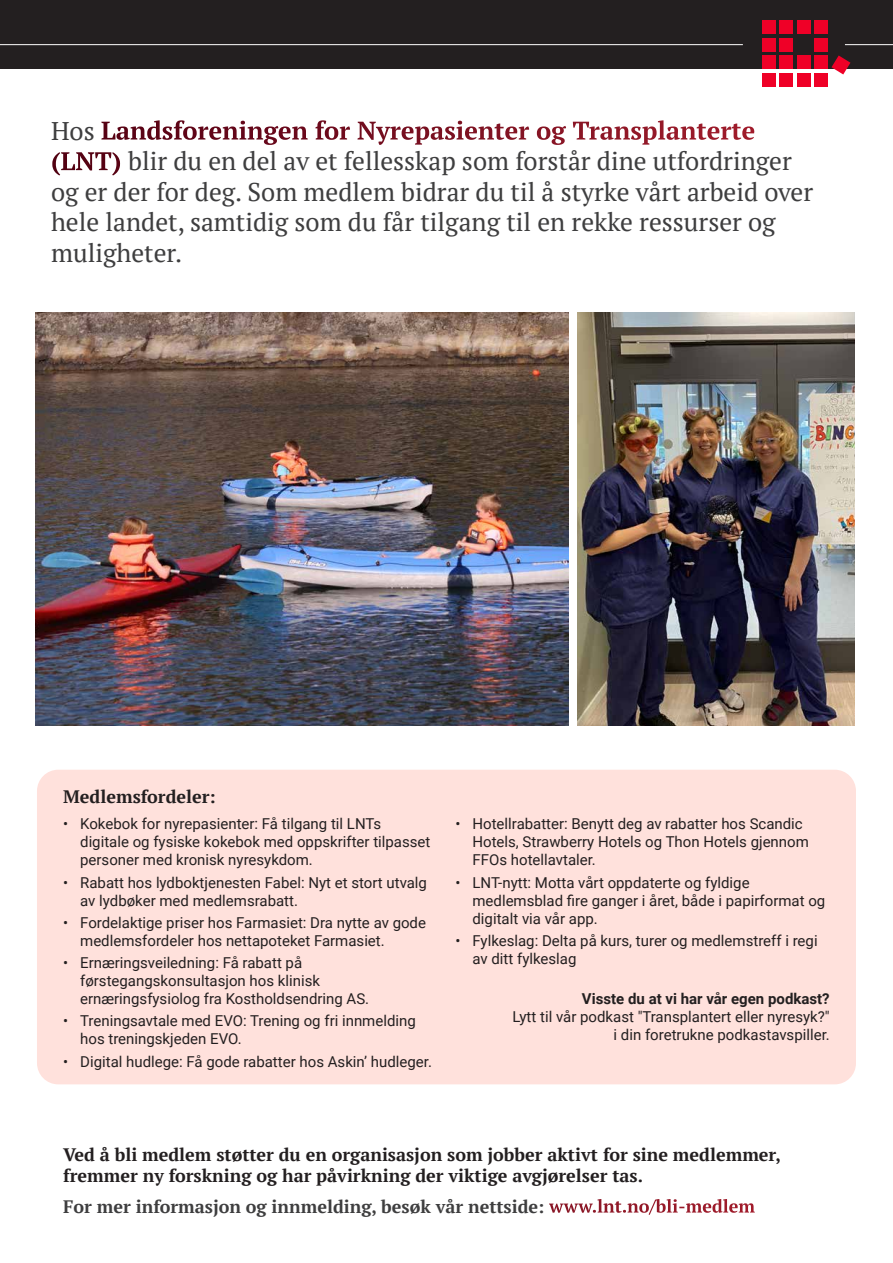
<style>
.page{position:relative;width:893px;height:1263px;background:#fff}
.page>*{position:absolute;margin:0;border:0;box-sizing:border-box;transform-origin:0 0}
.t1{font:25.5px/30.6px "PT Serif";color:#3e3e3f}
.t2{font:700 18px/21.6px "PT Serif";color:#231f20}
.t3{font:700 18px "PT Serif";color:#3e3e3f}
.t4{font:15px/18px "Roboto";color:#231f20}
.t5{font:700 15px "Roboto";color:#231f20}
.s1{font-weight:700;color:#fff}
.s2{color:#fff}
</style>
<div class="page">
<div style="left:37px;top:770px;width:819px;height:314px;background:#ffe1dc;border-radius:21px"></div>
<div style="left:0;top:0;width:893px;height:68px;background:#231f20"></div>
<div style="left:779px;top:20px;width:14px;height:14px;background:#ef0027"></div>
<div style="left:797px;top:20px;width:13px;height:14px;background:#ef0027"></div>
<div style="left:814px;top:20px;width:14px;height:14px;background:#ef0027"></div>
<div style="left:779px;top:38px;width:14px;height:13px;background:#ef0027"></div>
<svg style="left:831px;top:55px;width:19px;height:19px"></svg>
<div style="left:814px;top:38px;width:14px;height:13px;background:#ef0027"></div>
<div style="left:779px;top:55px;width:14px;height:14px;background:#ef0027"></div>
<div style="left:797px;top:55px;width:13px;height:14px;background:#ef0027"></div>
<div style="left:814px;top:55px;width:14px;height:14px;background:#ef0027"></div>
<div style="left:779px;top:73px;width:14px;height:13px;background:#ef0027"></div>
<div style="left:762px;top:20px;width:13px;height:14px;background:#ef0027"></div>
<div style="left:762px;top:38px;width:13px;height:13px;background:#ef0027"></div>
<div style="left:762px;top:55px;width:13px;height:14px;background:#ef0027"></div>
<div style="left:762px;top:73px;width:13px;height:13px;background:#ef0027"></div>
<div style="left:797px;top:73px;width:13px;height:13px;background:#ef0027"></div>
<div style="left:814px;top:73px;width:14px;height:13px;background:#ef0027"></div>
<hr style="left:0;top:44px;width:743px;height:1px;background:#fff">
<hr style="left:845px;top:44px;width:48px;height:1px;background:#fff">
<img style="left:36px;top:313px;width:532px;height:413px">
<img style="left:577px;top:313px;width:277px;height:413px">
<p class="t1" style="left:51px;top:115px;width:764px">Hos <span class="s1">Landsforeningen for Nyrepasienter og Transplanterte (LNT)</span> blir du en del av et fellesskap som forstår dine utfordringer og er der for deg. Som medlem bidrar du til å styrke vårt arbeid over hele landet, samtidig som du får tilgang til en rekke ressurser og muligheter.</p>
<p class="t2" style="left:63px;top:785px;width:154px">Medlemsfordeler:</p>
<p class="t4" style="left:80px;top:814px;width:352px;text-indent:-17px">• Kokebok for nyrepasienter: Få tilgang til LNTs digitale og fysiske kokebok med oppskrifter tilpasset personer med kronisk nyresykdom.</p>
<p class="t4" style="left:80px;top:873px;width:348px;text-indent:-17px">• Rabatt hos lydboktjenesten Fabel: Nyt et stort utvalg av lydbøker med medlemsrabatt.</p>
<p class="t4" style="left:80px;top:913px;width:347px;text-indent:-17px">• Fordelaktige priser hos Farmasiet: Dra nytte av gode medlemsfordeler hos nettapoteket Farmasiet.</p>
<p class="t4" style="left:80px;top:953px;width:291px;text-indent:-17px">• Ernæringsveiledning: Få rabatt på førstegangskonsultasjon hos klinisk ernæringsfysiolog fra Kostholdsendring AS.</p>
<p class="t4" style="left:80px;top:1011px;width:337px;text-indent:-17px">• Treningsavtale med EVO: Trening og fri innmelding hos treningskjeden EVO.</p>
<p class="t4" style="left:63px;top:1052px;width:370px">• Digital hudlege: Få gode rabatter hos Askin’ hudleger.</p>
<p class="t4" style="left:472px;top:814px;width:338px;text-indent:-17px">• Hotellrabatter: Benytt deg av rabatter hos Scandic<br>Hotels, Strawberry Hotels og Thon Hotels gjennom<br>FFOs hotellavtaler.</p>
<p class="t4" style="left:472px;top:873px;width:354px;text-indent:-17px">• LNT-nytt: Motta vårt oppdaterte og fyldige medlemsblad fire ganger i året, både i papirformat og digitalt via vår app.</p>
<p class="t4" style="left:472px;top:931px;width:347px;text-indent:-17px">• Fylkeslag: Delta på kurs, turer og medlemstreff i regi av ditt fylkeslag</p>
<p class="t5" style="left:582px;top:988px;width:249px">Visste du at vi har vår egen podkast?</p>
<p class="t4" style="left:512px;top:1007px;width:319px;text-align:right">Lytt til vår podkast "Transplantert eller nyresyk?" i din foretrukne podkastavspiller.</p>
<p class="t2" style="left:63px;top:1143px;width:719px">Ved å bli medlem støtter du en organisasjon som jobber aktivt for sine medlemmer, fremmer ny forskning og har påvirkning der viktige avgjørelser tas.</p>
<p class="t3" style="left:63px;top:1194px;width:693px">For mer informasjon og innmelding, besøk vår nettside: <span class="s2">www.lnt.no/bli-medlem</span></p>
</div>
